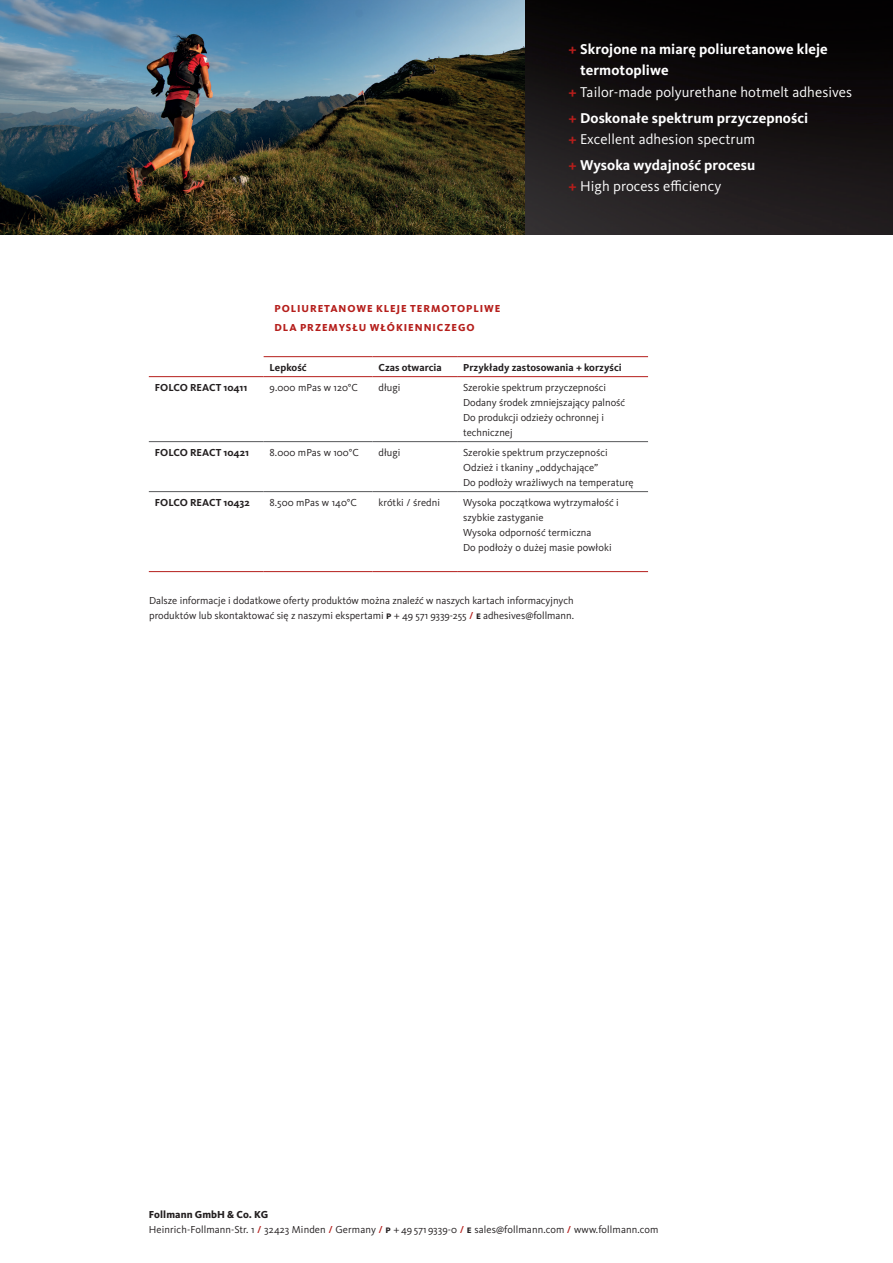
<style>
.page{position:relative;width:893px;height:1263px;background:#fff}
.page>*{position:absolute;margin:0;border:0;box-sizing:border-box;transform-origin:0 0}
.Fließtext_Block_DE{font:700 14.7px/21.3px "Kievit Pro";letter-spacing:.005em;color:#fff}
.Fließtext_Block_DE-2{font:14.7px "Kievit Pro";letter-spacing:.005em;color:#fff}
.Fließtext_Tabelle{font:10.5px/15px "Kievit Pro";color:#231f20}
.BU_Marginalien_DE{font:10.5px/15px "Kievit Pro";letter-spacing:.01em;color:#231f20}
.Fließtext_Tabelle-2{font:700 10.5px "Kievit Pro";letter-spacing:.005em;color:#231f20}
.H1_Tabelle{font:800 10.5px/19.5px "Kievit Pro";letter-spacing:.085em;color:#b51e1b}
.s1{color:#b51e1b}
.s2{font-weight:700;color:#b51e1b}
.s3{font-weight:400}
.s4{font-weight:700}
.s5{font-weight:500;color:#b51e1b}
.s6{font-weight:800}
</style>
<div class="page">
<img style="left:0;top:0;width:525px;height:234px">
<img style="left:525px;top:0;width:368px;height:234px">
<hr style="left:264px;top:356px;width:108px;height:1px;background:#b51e1b">
<hr style="left:372px;top:356px;width:85px;height:1px;background:#b51e1b">
<hr style="left:457px;top:356px;width:191px;height:1px;background:#b51e1b">
<hr style="left:264px;top:376px;width:108px;height:1px;background:#b51e1b">
<hr style="left:372px;top:376px;width:85px;height:1px;background:#b51e1b">
<hr style="left:457px;top:376px;width:191px;height:1px;background:#b51e1b">
<hr style="left:149px;top:376px;width:115px;height:1px;background:#b51e1b">
<hr style="left:149px;top:571px;width:115px;height:1px;background:#b51e1b">
<hr style="left:264px;top:571px;width:108px;height:1px;background:#b51e1b">
<hr style="left:372px;top:571px;width:85px;height:1px;background:#b51e1b">
<hr style="left:457px;top:571px;width:191px;height:1px;background:#b51e1b">
<hr style="left:149px;top:441px;width:115px;height:1px;background:#57585a">
<hr style="left:264px;top:441px;width:108px;height:1px;background:#57585a">
<hr style="left:372px;top:441px;width:85px;height:1px;background:#57585a">
<hr style="left:457px;top:441px;width:191px;height:1px;background:#57585a">
<hr style="left:149px;top:491px;width:115px;height:1px;background:#57585a">
<hr style="left:264px;top:491px;width:108px;height:1px;background:#57585a">
<hr style="left:372px;top:491px;width:85px;height:1px;background:#57585a">
<hr style="left:457px;top:491px;width:191px;height:1px;background:#57585a">
<p class="Fließtext_Block_DE" style="left:568px;top:39px;width:261px"><span class="s1">+</span> Skrojone na miarę poliuretanowe kleje</p>
<p class="Fließtext_Block_DE" style="left:580px;top:60px;width:90px">termotopliwe</p>
<p class="Fließtext_Block_DE-2" style="left:568px;top:83px;width:285px"><span class="s2">+</span> Tailor-made polyurethane hotmelt adhesives</p>
<p class="Fließtext_Block_DE" style="left:568px;top:107px;width:241px"><span class="s1">+</span> Doskonałe spektrum przyczepności <span class="s1">+</span> <span class="s3">Excellent adhesion spectrum</span></p>
<p class="Fließtext_Block_DE" style="left:568px;top:154px;width:188px"><span class="s1">+</span> Wysoka wydajność procesu <span class="s1">+</span> <span class="s3">High process efficiency</span></p>
<p class="H1_Tabelle" style="left:274px;top:298px;width:227px">POLIURETANOWE KLEJE TERMOTOPLIWE<br>DLA PRZEMYSŁU WŁÓKIENNICZEGO</p>
<p class="Fließtext_Tabelle-2" style="left:270px;top:361px;width:39px">Lepkość</p>
<p class="Fließtext_Tabelle-2" style="left:378px;top:361px;width:65px">Czas otwarcia</p>
<p class="Fließtext_Tabelle-2" style="left:463px;top:361px;width:160px">Przykłady zastosowania + korzyści</p>
<p class="Fließtext_Tabelle-2" style="left:155px;top:381px;width:94px">FOLCO REACT 10411</p>
<p class="Fließtext_Tabelle" style="left:270px;top:380px;width:90px">9.000 mPas w 120°C</p>
<p class="Fließtext_Tabelle" style="left:378px;top:380px;width:23px">długi</p>
<p class="Fließtext_Tabelle" style="left:463px;top:380px;width:145px">Szerokie spektrum przyczepności</p>
<p class="Fließtext_Tabelle" style="left:463px;top:395px;width:164px">Dodany środek zmniejszający palność</p>
<p class="Fließtext_Tabelle" style="left:463px;top:410px;width:142px">Do produkcji odzieży ochronnej i technicznej</p>
<p class="Fließtext_Tabelle-2" style="left:155px;top:446px;width:96px">FOLCO REACT 10421</p>
<p class="Fließtext_Tabelle" style="left:270px;top:444px;width:91px">8.000 mPas w 100°C</p>
<p class="Fließtext_Tabelle" style="left:378px;top:444px;width:23px">długi</p>
<p class="Fließtext_Tabelle" style="left:463px;top:444px;width:146px">Szerokie spektrum przyczepności</p>
<p class="Fließtext_Tabelle" style="left:463px;top:459px;width:137px">Odzież i tkaniny „oddychające”</p>
<p class="Fließtext_Tabelle" style="left:463px;top:474px;width:172px">Do podłoży wrażliwych na temperaturę</p>
<p class="Fließtext_Tabelle-2" style="left:155px;top:496px;width:97px">FOLCO REACT 10432</p>
<p class="Fließtext_Tabelle" style="left:270px;top:494px;width:89px">8.500 mPas w 140°C</p>
<p class="Fließtext_Tabelle" style="left:378px;top:494px;width:63px">krótki / średni</p>
<p class="Fließtext_Tabelle" style="left:463px;top:494px;width:157px">Wysoka początkowa wytrzymałość i szybkie zastyganie</p>
<p class="Fließtext_Tabelle" style="left:463px;top:524px;width:130px">Wysoka odporność termiczna</p>
<p class="Fließtext_Tabelle" style="left:463px;top:539px;width:150px">Do podłoży o dużej masie powłoki</p>
<p class="Fließtext_Tabelle" style="left:149px;top:593px;width:426px">Dalsze informacje i dodatkowe oferty produktów można znaleźć w naszych kartach informacyjnych produktów lub skontaktować się z naszymi ekspertami <span class="s4">p</span> + 49 571 9339-255 <span class="s5">/</span> <span class="s4">e</span> adhesives@follmann.</p>
<p class="BU_Marginalien_DE" style="left:149px;top:1207px;width:511px"><span class="s6">Follmann GmbH &amp; Co. KG<br></span>Heinrich-Follmann-Str. 1 <span class="s5">/</span> 32423 Minden <span class="s5">/</span> Germany <span class="s5">/</span> <span class="s4">p</span> + 49 571 9339-0 <span class="s5">/</span> <span class="s4">e</span> sales@follmann.com <span class="s5">/</span> www.follmann.com</p>
</div>
